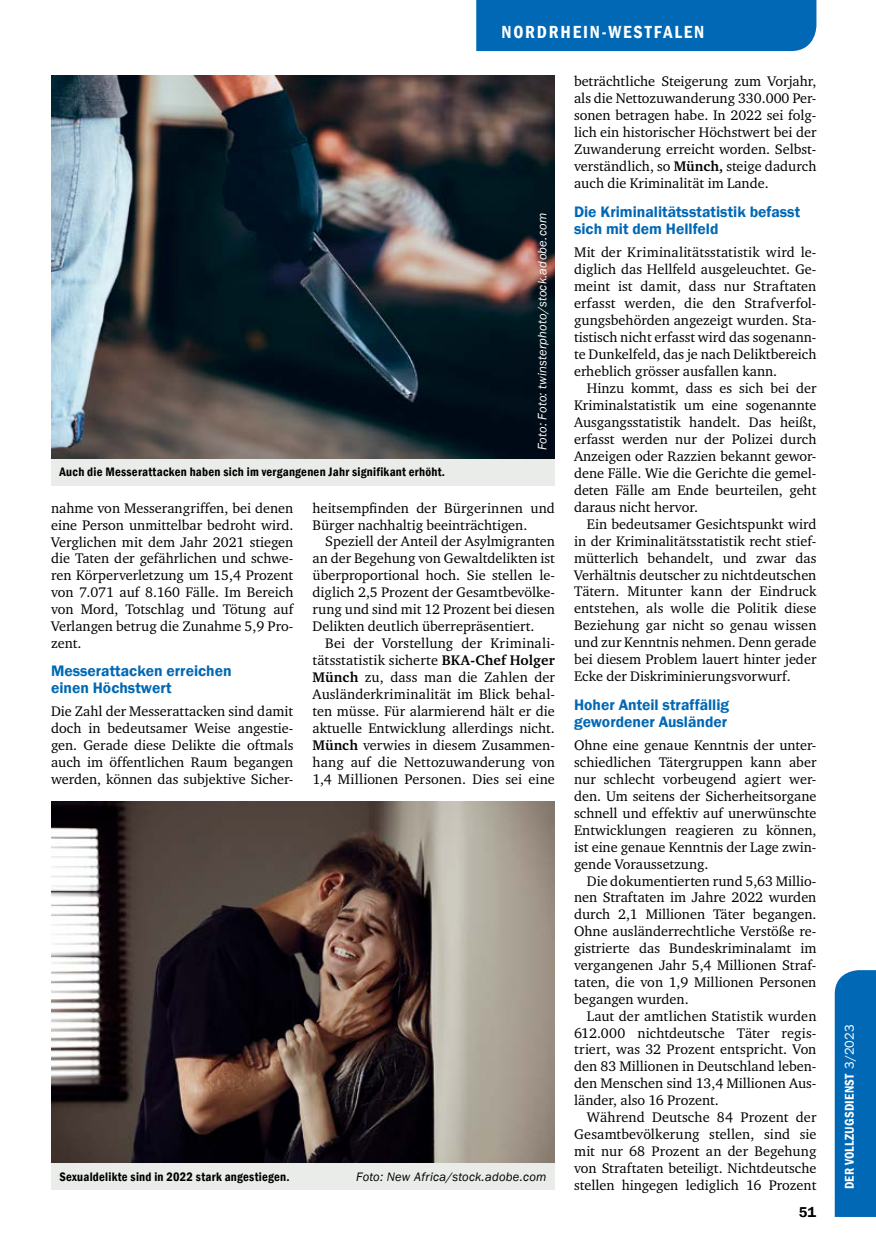
<style>
.page{position:relative;width:876px;height:1251px;background:#fff}
.page>*{position:absolute;margin:0;border:0;box-sizing:border-box;transform-origin:0 0}
.t1{font:600 condensed 18px "Franklin Gothic";letter-spacing:.1em;color:#fff}
.t2{font:600 15.6px/17px "Franklin Gothic";color:#0068b5}
.t3{font:600 14.7px "Franklin Gothic";color:#000}
.t4{font:14.25px/17px "Charter ITC";color:#000;text-align:justify}
.t5{font:600 condensed 13.05px "Franklin Gothic";letter-spacing:.015em;color:#fff}
.t6{font:600 condensed 12.6px "Franklin Gothic";letter-spacing:.02em;color:#000}
.t7{font:italic 12.6px "Franklin Gothic";letter-spacing:.015em;color:#fff}
.t8{font:italic 12.6px "Franklin Gothic";letter-spacing:.02em;color:#000}
.s1{font-weight:700}
.s2{font-weight:400;font-stretch:normal}
</style>
<div class="page">
<div style="left:835px;top:970px;width:41px;height:246px;background:#0068b5"></div>
<div style="left:476px;top:0;width:340px;height:51px;background:#0068b5"></div>
<img style="left:51px;top:801px;width:504px;height:362px">
<div style="left:51px;top:1163px;width:504px;height:26px;background:#eaece9"></div>
<img style="left:51px;top:76px;width:504px;height:383px">
<div style="left:51px;top:459px;width:504px;height:26px;background:#eaece9"></div>
<p class="t1" style="left:501px;top:20px;width:204px">NORDRHEIN-WESTFALEN</p>
<p class="t6" style="left:60px;top:463px;width:387px">Auch die Messerattacken haben sich im vergangenen Jahr signifikant erhöht.</p>
<p class="t7" style="left:534px;top:450px;width:238px;rotate:-90deg">Foto: Foto: twinsterphoto/stock.adobe.com</p>
<p class="t4" style="left:51px;top:499px;width:244px">nahme von Messerangriffen, bei denen eine Person unmittelbar bedroht wird.<br>Verglichen mit dem Jahr 2021 stiegen die Taten der gefährlichen und schwe&shy;ren Körperverletzung um 15,4 Prozent von 7.071 auf 8.160 Fälle. Im Bereich von Mord, Totschlag und Tötung auf Verlangen betrug die Zunahme 5,9 Pro&shy;zent.</p>
<p class="t2" style="left:51px;top:662px;width:182px">Messerattacken erreichen einen Höchstwert</p>
<p class="t4" style="left:51px;top:702px;width:244px">Die Zahl der Messerattacken sind damit doch in bedeutsamer Weise angestie&shy;gen. Gerade diese Delikte die oftmals auch im öffentlichen Raum begangen werden, können das subjektive Sicher-</p>
<p class="t4" style="left:313px;top:499px;width:244px">heitsempfinden der Bürgerinnen und</p>
<p class="t4" style="left:313px;top:516px;width:216px">Bürger nachhaltig beeinträchtigen.</p>
<p class="t4" style="left:325px;top:533px;width:231px">Speziell der Anteil der Asylmigranten</p>
<p class="t4" style="left:313px;top:550px;width:244px">an der Begehung von Gewaltdelikten ist</p>
<p class="t4" style="left:313px;top:567px;width:244px">überproportional hoch. Sie stellen le-</p>
<p class="t4" style="left:313px;top:584px;width:244px">diglich 2,5 Prozent der Gesamtbevölke-</p>
<p class="t4" style="left:313px;top:600px;width:244px">rung und sind mit 12 Prozent bei diesen</p>
<p class="t4" style="left:313px;top:617px;width:223px">Delikten deutlich überrepräsentiert.</p>
<p class="t4" style="left:325px;top:634px;width:231px">Bei der Vorstellung der Kriminali-</p>
<p class="t4" style="left:313px;top:651px;width:244px">tätsstatistik sicherte <span class="s1">BKA-Chef Holger</span></p>
<p class="t4" style="left:313px;top:668px;width:244px"><span class="s1">Münch</span> zu, dass man die Zahlen der</p>
<p class="t4" style="left:313px;top:685px;width:244px">Ausländerkriminalität im Blick behal-</p>
<p class="t4" style="left:313px;top:702px;width:244px">ten müsse. Für alarmierend hält er die</p>
<p class="t4" style="left:313px;top:719px;width:244px">aktuelle Entwicklung allerdings nicht.</p>
<p class="t4" style="left:313px;top:736px;width:244px"><span class="s1">Münch</span> verwies in diesem Zusammen-</p>
<p class="t4" style="left:313px;top:753px;width:244px">hang auf die Nettozuwanderung von</p>
<p class="t4" style="left:313px;top:770px;width:244px">1,4 Millionen Personen. Dies sei eine</p>
<p class="t6" style="left:60px;top:1168px;width:232px">Sexualdelikte sind in 2022 stark angestiegen.</p>
<p class="t8" style="left:356px;top:1168px;width:192px">Foto: New Africa/stock.adobe.com</p>
<p class="t4" style="left:574px;top:73px;width:244px">beträchtliche Steigerung zum Vorjahr, als die Nettozuwanderung 330.000 Per&shy;sonen betragen habe. In 2022 sei folg&shy;lich ein historischer Höchstwert bei der Zuwanderung erreicht worden. Selbst&shy;verständlich, so <span class="s1">Münch,</span> steige dadurch auch die Kriminalität im Lande.</p>
<p class="t2" style="left:574px;top:203px;width:228px">Die Kriminalitätsstatistik befasst sich mit dem Hellfeld</p>
<p class="t4" style="left:574px;top:244px;width:243px">Mit der Kriminalitätsstatistik wird le-</p>
<p class="t4" style="left:574px;top:261px;width:243px">diglich das Hellfeld ausgeleuchtet. Ge-</p>
<p class="t4" style="left:574px;top:278px;width:244px">meint ist damit, dass nur Straftaten</p>
<p class="t4" style="left:574px;top:295px;width:244px">erfasst werden, die den Strafverfol-</p>
<p class="t4" style="left:574px;top:312px;width:244px">gungsbehörden angezeigt wurden. Sta-</p>
<p class="t4" style="left:574px;top:329px;width:244px">tistisch nicht erfasst wird das sogenann-</p>
<p class="t4" style="left:574px;top:345px;width:244px">te Dunkelfeld, das je nach Deliktbereich</p>
<p class="t4" style="left:574px;top:362px;width:205px">erheblich grösser ausfallen kann.</p>
<p class="t4" style="left:587px;top:379px;width:231px">Hinzu kommt, dass es sich bei der</p>
<p class="t4" style="left:574px;top:396px;width:244px">Kriminalstatistik um eine sogenannte</p>
<p class="t4" style="left:574px;top:413px;width:244px">Ausgangsstatistik handelt. Das heißt,</p>
<p class="t4" style="left:574px;top:430px;width:244px">erfasst werden nur der Polizei durch</p>
<p class="t4" style="left:574px;top:447px;width:244px">Anzeigen oder Razzien bekannt gewor-</p>
<p class="t4" style="left:574px;top:464px;width:244px">dene Fälle. Wie die Gerichte die gemel-</p>
<p class="t4" style="left:574px;top:481px;width:244px">deten Fälle am Ende beurteilen, geht</p>
<p class="t4" style="left:574px;top:498px;width:126px">daraus nicht hervor.</p>
<p class="t4" style="left:587px;top:515px;width:231px">Ein bedeutsamer Gesichtspunkt wird</p>
<p class="t4" style="left:574px;top:532px;width:244px">in der Kriminalitätsstatistik recht stief-</p>
<p class="t4" style="left:574px;top:549px;width:244px">mütterlich behandelt, und zwar das</p>
<p class="t4" style="left:574px;top:566px;width:244px">Verhältnis deutscher zu nichtdeutschen</p>
<p class="t4" style="left:574px;top:583px;width:244px">Tätern. Mitunter kann der Eindruck</p>
<p class="t4" style="left:574px;top:600px;width:244px">entstehen, als wolle die Politik diese</p>
<p class="t4" style="left:574px;top:617px;width:244px">Beziehung gar nicht so genau wissen</p>
<p class="t4" style="left:574px;top:634px;width:244px">und zur Kenntnis nehmen. Denn gerade</p>
<p class="t4" style="left:574px;top:650px;width:244px">bei diesem Problem lauert hinter jeder</p>
<p class="t4" style="left:574px;top:667px;width:218px">Ecke der Diskriminierungsvorwurf.</p>
<p class="t2" style="left:574px;top:696px;width:157px">Hoher Anteil straffällig gewordener Ausländer</p>
<p class="t4" style="left:574px;top:736px;width:244px">Ohne eine genaue Kenntnis der unter-</p>
<p class="t4" style="left:574px;top:753px;width:244px">schiedlichen Tätergruppen kann aber</p>
<p class="t4" style="left:574px;top:770px;width:244px">nur schlecht vorbeugend agiert wer-</p>
<p class="t4" style="left:574px;top:787px;width:244px">den. Um seitens der Sicherheitsorgane</p>
<p class="t4" style="left:574px;top:804px;width:244px">schnell und effektiv auf unerwünschte</p>
<p class="t4" style="left:574px;top:821px;width:244px">Entwicklungen reagieren zu können,</p>
<p class="t4" style="left:574px;top:838px;width:244px">ist eine genaue Kenntnis der Lage zwin-</p>
<p class="t4" style="left:574px;top:855px;width:136px">gende Voraussetzung.</p>
<p class="t4" style="left:587px;top:872px;width:230px">Die dokumentierten rund 5,63 Millio-</p>
<p class="t4" style="left:574px;top:888px;width:244px">nen Straftaten im Jahre 2022 wurden</p>
<p class="t4" style="left:574px;top:905px;width:244px">durch 2,1 Millionen Täter begangen.</p>
<p class="t4" style="left:574px;top:922px;width:244px">Ohne ausländerrechtliche Verstöße re-</p>
<p class="t4" style="left:574px;top:939px;width:244px">gistrierte das Bundeskriminalamt im</p>
<p class="t4" style="left:574px;top:956px;width:244px">vergangenen Jahr 5,4 Millionen Straf-</p>
<p class="t4" style="left:574px;top:973px;width:244px">taten, die von 1,9 Millionen Personen</p>
<p class="t4" style="left:574px;top:990px;width:116px">begangen wurden.</p>
<p class="t4" style="left:587px;top:1007px;width:231px">Laut der amtlichen Statistik wurden</p>
<p class="t4" style="left:574px;top:1023px;width:244px">612.000 nichtdeutsche Täter regis-</p>
<p class="t4" style="left:574px;top:1040px;width:244px">triert, was 32 Prozent entspricht. Von</p>
<p class="t4" style="left:574px;top:1057px;width:244px">den 83 Millionen in Deutschland leben-</p>
<p class="t4" style="left:574px;top:1074px;width:244px">den Menschen sind 13,4 Millionen Aus-</p>
<p class="t4" style="left:574px;top:1091px;width:146px">länder, also 16 Prozent.</p>
<p class="t4" style="left:587px;top:1108px;width:231px">Während Deutsche 84 Prozent der</p>
<p class="t4" style="left:574px;top:1125px;width:244px">Gesamtbevölkerung stellen, sind sie</p>
<p class="t4" style="left:574px;top:1142px;width:244px">mit nur 68 Prozent an der Begehung</p>
<p class="t4" style="left:574px;top:1159px;width:244px">von Straftaten beteiligt. Nichtdeutsche</p>
<p class="t4" style="left:574px;top:1176px;width:244px">stellen hingegen lediglich 16 Prozent</p>
<p class="t3" style="left:799px;top:1202px;width:19px">51</p>
<p class="t5" style="left:841px;top:1188px;width:166px;rotate:-90deg">DER VOLLZUGSDIENST <span class="s2">3/2023</span></p>
</div>
